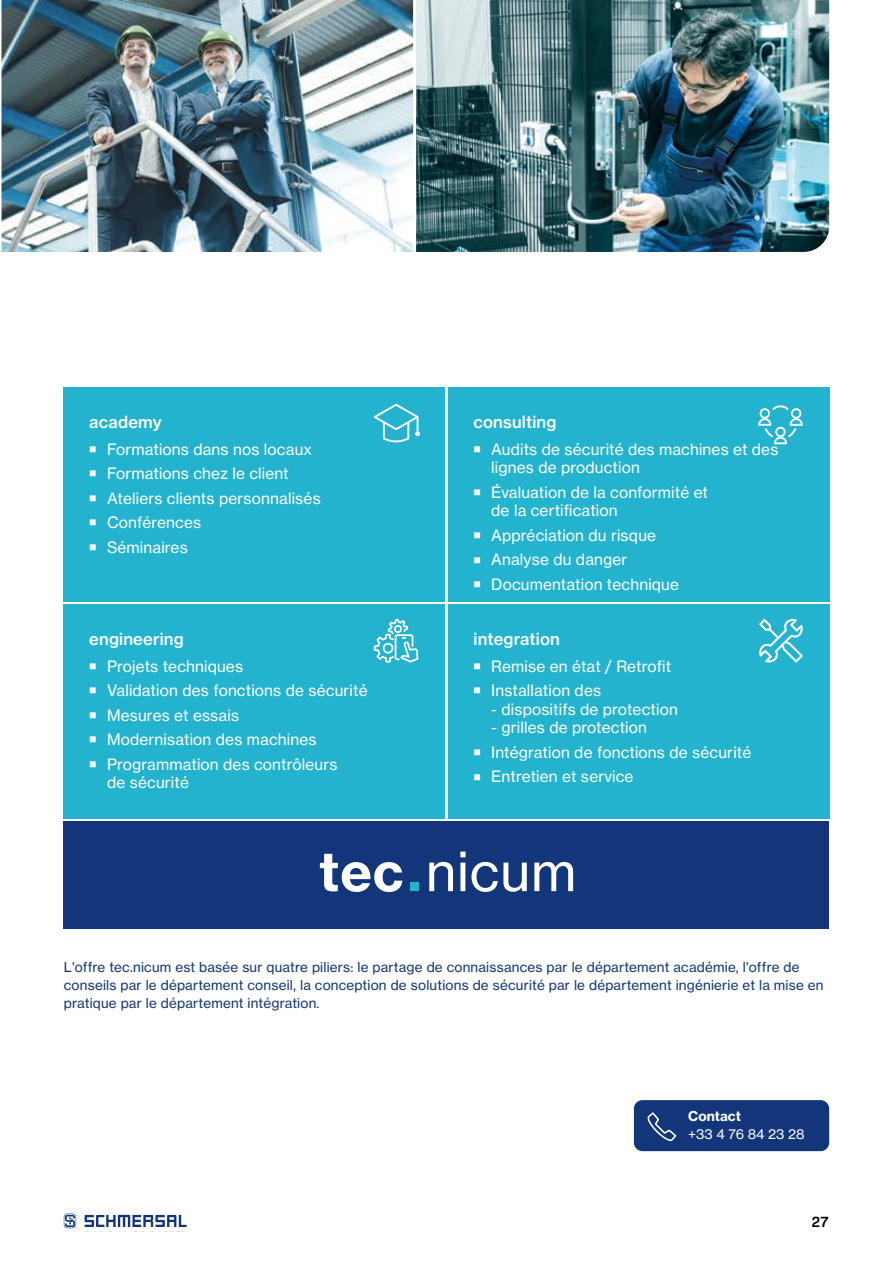
<style>
.page{position:relative;width:893px;height:1263px;background:#fff}
.page>*{position:absolute;margin:0;border:0;box-sizing:border-box;transform-origin:0 0}
.t1{font:16.5px "N Haas Grotesk TX Pro 65 Md";letter-spacing:.01em;color:#fff}
.t2{font:15.45px/18.6px "N Haas Grotesk TX Pro 55 Rg";letter-spacing:.01em;color:#fff}
.t3{font:600 15px "Bio Sans";color:#000}
.t4{font:13.5px/18px "N Haas Grotesk TX Pro 55 Rg";letter-spacing:.015em;color:#13357a}
.t5{font:13.5px "N Haas Grotesk TX Pro 55 Rg";color:#fff}
.t6{font:13.5px "N Haas Grotesk TX Pro 75 Bd";color:#fff}
</style>
<div class="page">
<div style="left:64px;top:387px;width:381px;height:214px;background:#23b3cf"></div>
<div style="left:64px;top:821px;width:765px;height:107px;background:#13357a"></div>
<div style="left:448px;top:387px;width:381px;height:214px;background:#23b3cf"></div>
<div style="left:448px;top:604px;width:381px;height:214px;background:#23b3cf"></div>
<div style="left:64px;top:604px;width:381px;height:214px;background:#23b3cf"></div>
<div style="left:634px;top:1100px;width:195px;height:51px;background:#13357a;border-radius:9px"></div>
<img style="left:2px;top:0;width:827px;height:252px">
<svg style="left:374px;top:404px;width:46px;height:38px"></svg>
<svg style="left:758px;top:405px;width:45px;height:39px"></svg>
<svg style="left:759px;top:619px;width:44px;height:43px"></svg>
<svg style="left:374px;top:619px;width:44px;height:43px"></svg>
<svg style="left:320px;top:851px;width:253px;height:41px"></svg>
<div style="left:410px;top:882px;width:9px;height:9px;background:#23b3cf"></div>
<svg style="left:647px;top:1112px;width:30px;height:30px"></svg>
<svg style="left:85px;top:1215px;width:102px;height:12px"></svg>
<svg style="left:64px;top:1213px;width:12px;height:15px"></svg>
<hr style="left:413px;top:0;width:3px;height:252px;background:#fff">
<p class="t1" style="left:89px;top:412px;width:74px">academy</p>
<p class="t2" style="left:89px;top:440px;width:224px">■ Formations dans nos locaux</p>
<p class="t2" style="left:89px;top:464px;width:201px">■ Formations chez le client</p>
<p class="t2" style="left:89px;top:489px;width:233px">■ Ateliers clients personnalisés</p>
<p class="t2" style="left:89px;top:513px;width:113px">■ Conférences</p>
<p class="t2" style="left:89px;top:538px;width:100px">■ Séminaires</p>
<p class="t1" style="left:89px;top:629px;width:96px">engineering</p>
<p class="t2" style="left:89px;top:657px;width:155px">■ Projets techniques</p>
<p class="t2" style="left:89px;top:681px;width:280px">■ Validation des fonctions de sécurité</p>
<p class="t2" style="left:89px;top:706px;width:151px">■ Mesures et essais</p>
<p class="t2" style="left:89px;top:730px;width:229px">■ Modernisation des machines</p>
<p class="t2" style="left:107px;top:755px;width:232px;text-indent:-18px">■ Programmation des contrôleurs de sécurité</p>
<p class="t1" style="left:473px;top:412px;width:85px">consulting</p>
<p class="t2" style="left:491px;top:440px;width:289px;text-indent:-18px">■ Audits de sécurité des machines et des lignes de production</p>
<p class="t2" style="left:491px;top:483px;width:218px;text-indent:-18px">■ Évaluation de la conformité et de la certification</p>
<p class="t2" style="left:473px;top:526px;width:184px">■ Appréciation du risque</p>
<p class="t2" style="left:473px;top:550px;width:155px">■ Analyse du danger</p>
<p class="t2" style="left:473px;top:575px;width:207px">■ Documentation technique</p>
<p class="t1" style="left:473px;top:629px;width:88px">integration</p>
<p class="t2" style="left:473px;top:657px;width:199px">■ Remise en état / Retrofit</p>
<p class="t2" style="left:473px;top:681px;width:129px">■ Installation des</p>
<p class="t2" style="left:491px;top:700px;width:188px">- dispositifs de protection</p>
<p class="t2" style="left:491px;top:718px;width:157px">- grilles de protection</p>
<p class="t2" style="left:473px;top:743px;width:279px">■ Intégration de fonctions de sécurité</p>
<p class="t2" style="left:473px;top:767px;width:162px">■ Entretien et service</p>
<p class="t4" style="left:64px;top:958px;width:761px">L'offre tec.nicum est basée sur quatre piliers: le partage de connaissances par le département académie, l'offre de conseils par le département conseil, la conception de solutions de sécurité par le département ingénierie et la mise en pratique par le département intégration.</p>
<p class="t6" style="left:688px;top:1108px;width:54px">Contact</p>
<p class="t5" style="left:688px;top:1126px;width:118px">+33 4 76 84 23 28</p>
<p class="t3" style="left:811px;top:1210px;width:19px">27</p>
</div>
